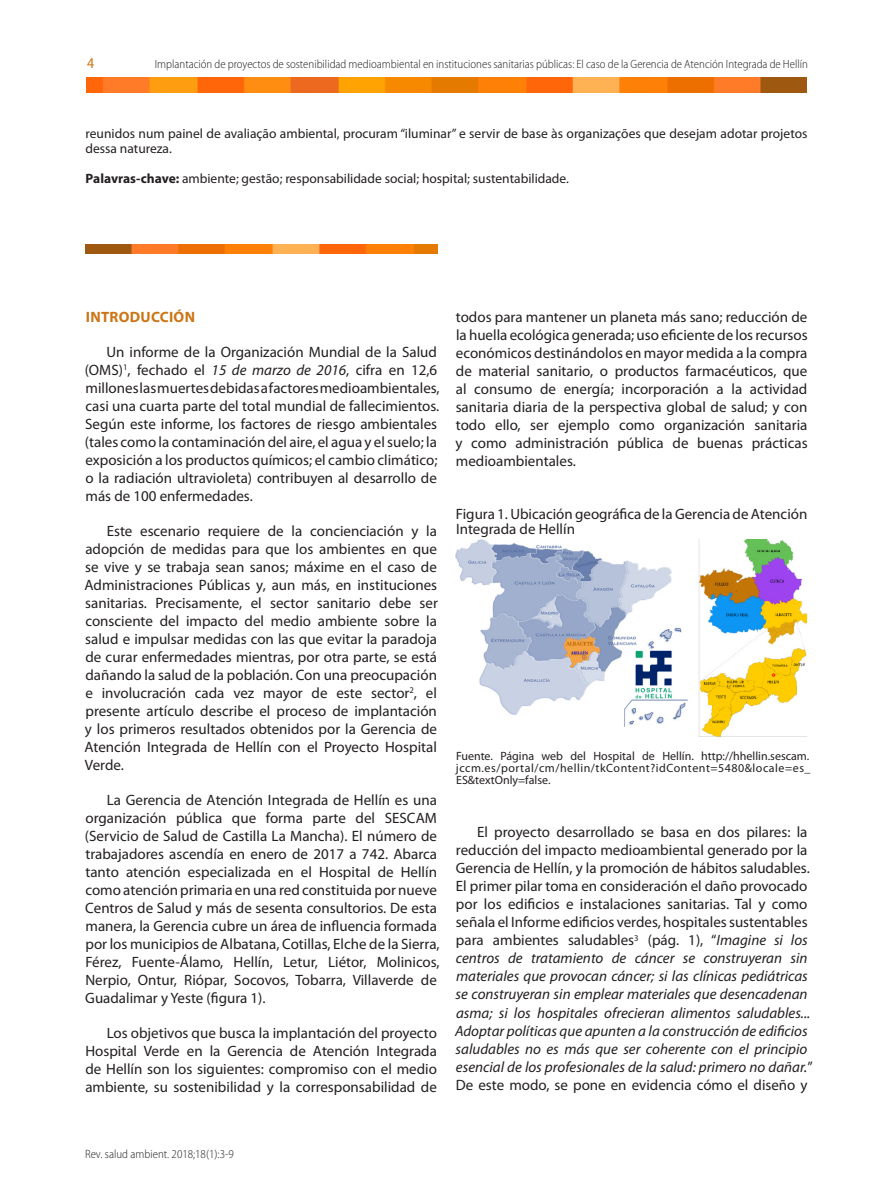
<style>
.page{position:relative;width:893px;height:1191px;background:#fff}
.page>*{position:absolute;margin:0;border:0;box-sizing:border-box;transform-origin:0 0}
.ARTICULO__texto{font:15px/18px "Myriad Pro";color:#231f20}
.TABLA__título{font:15px/15px "Myriad Pro";color:#231f20}
.ARTÍCULO__titulo_nor{font:700 15px "Myriad Pro";letter-spacing:.02em;color:#cb7616}
.Número_de_página{font:semi-condensed 15px "Myriad Pro";color:#cb7616}
.RESUMEN__texto{font:13.5px/15px "Myriad Pro";color:#231f20}
.t1{font:300 semi-condensed 12px "Myriad Pro";color:#231f20}
.TABLA__pie{font:12px/12px "Myriad Pro";letter-spacing:.04em;color:#231f20;text-align:justify}
.s1{font-weight:700}
.s2{font-style:italic}
</style>
<div class="page">
<img style="left:86px;top:77px;width:721px;height:15px">
<img style="left:85px;top:245px;width:352px;height:8px">
<img style="left:455px;top:539px;width:353px;height:197px">
<p class="Número_de_página" style="left:87px;top:54px;width:9px">4</p>
<p class="t1" style="left:155px;top:57px;width:655px">Implantación de proyectos de sostenibilidad medioambiental en instituciones sanitarias públicas: El caso de la Gerencia de Atención Integrada de Hellín</p>
<p class="RESUMEN__texto" style="left:86px;top:125px;width:723px">reunidos num painel de avaliação ambiental, procuram “iluminar” e servir de base às organizações que desejam adotar projetos dessa natureza.</p>
<p class="RESUMEN__texto" style="left:86px;top:170px;width:485px"><span class="s1">Palavras-chave:</span> ambiente; gestão; responsabilidade social; hospital; sustentabilidade.</p>
<p class="ARTÍCULO__titulo_nor" style="left:86px;top:307px;width:111px">INTRODUCCIÓN</p>
<p class="ARTICULO__texto" style="left:85px;top:342px;width:356px;text-indent:22px">Un informe de la Organización Mundial de la Salud (OMS)<sup>1</sup>, fechado el <span class="s2">15 de marzo de 2016</span>, cifra en 12,6 millones las muertes debidas a factores medioambientales, casi una cuarta parte del total mundial de fallecimientos.<br>Según este informe, los factores de riesgo ambientales (tales como la contaminación del aire, el agua y el suelo; la exposición a los productos químicos; el cambio climático; o la radiación ultravioleta) contribuyen al desarrollo de más de 100 enfermedades.</p>
<p class="ARTICULO__texto" style="left:85px;top:521px;width:355px;text-align:justify;text-indent:22px">Este escenario requiere de la concienciación y la adopción de medidas para que los ambientes en que se vive y se trabaja sean sanos; máxime en el caso de Administraciones Públicas y, aun más, en instituciones sanitarias. Precisamente, el sector sanitario debe ser consciente del impacto del medio ambiente sobre la salud e impulsar medidas con las que evitar la paradoja de curar enfermedades mientras, por otra parte, se está dañando la salud de la población. Con una preocupación e involucración cada vez mayor de este sector<sup>2</sup>, el presente artículo describe el proceso de implantación y los primeros resultados obtenidos por la Gerencia de Atención Integrada de Hellín con el Proyecto Hospital Verde.</p>
<p class="ARTICULO__texto" style="left:85px;top:790px;width:356px;text-indent:22px">La Gerencia de Atención Integrada de Hellín es una organización pública que forma parte del SESCAM (Servicio de Salud de Castilla La Mancha). El número de trabajadores ascendía en enero de 2017 a 742. Abarca tanto atención especializada en el Hospital de Hellín como atención primaria en una red constituida por nueve Centros de Salud y más de sesenta consultorios. De esta manera, la Gerencia cubre un área de influencia formada por los municipios de Albatana, Cotillas, Elche de la Sierra, Férez, Fuente-Álamo, Hellín, Letur, Liétor, Molinicos, Nerpio, Ontur, Riópar, Socovos, Tobarra, Villaverde de Guadalimar y Yeste (figura 1).</p>
<p class="ARTICULO__texto" style="left:85px;top:1023px;width:353px;text-align:justify;text-indent:21px">Los objetivos que busca la implantación del proyecto Hospital Verde en la Gerencia de Atención Integrada de Hellín son los siguientes: compromiso con el medio ambiente, su sostenibilidad y la corresponsabilidad de</p>
<p class="ARTICULO__texto" style="left:455px;top:307px;width:354px;text-align:justify">todos para mantener un planeta más sano; reducción de la huella ecológica generada; uso eficiente de los recursos económicos destinándolos en mayor medida a la compra de material sanitario, o productos farmacéuticos, que al consumo de energía; incorporación a la actividad sanitaria diaria de la perspectiva global de salud; y con todo ello, ser ejemplo como organización sanitaria y como administración pública de buenas prácticas medioambientales.</p>
<p class="TABLA__título" style="left:456px;top:506px;width:353px">Figura 1. Ubicación geográfica de la Gerencia de Atención<br>Integrada de Hellín</p>
<p class="TABLA__pie" style="left:456px;top:750px;width:356px">Fuente. Página web del Hospital de Hellín. http://hhellin.sescam. jccm.es/portal/cm/hellin/tkContent?idContent=5480&amp;locale=es_ ES&amp;textOnly=false.</p>
<p class="ARTICULO__texto" style="left:455px;top:823px;width:359px;text-indent:22px">El proyecto desarrollado se basa en dos pilares: la reducción del impacto medioambiental generado por la Gerencia de Hellín, y la promoción de hábitos saludables.<br>El primer pilar toma en consideración el daño provocado por los edificios e instalaciones sanitarias. Tal y como señala el Informe edificios verdes, hospitales sustentables para ambientes saludables<sup>3</sup> (pág. 1), “<span class="s2">Imagine si los centros de tratamiento de cáncer se construyeran sin materiales que provocan cáncer; si las clínicas pediátricas se construyeran sin emplear materiales que desencadenan asma; si los hospitales ofrecieran alimentos saludables...<br>Adoptar políticas que apunten a la construcción de edificios saludables no es más que ser coherente con el principio esencial de los profesionales de la salud: primero no dañar.</span>” De este modo, se pone en evidencia cómo el diseño y</p>
<p class="t1" style="left:85px;top:1146px;width:150px">Rev. salud ambient. 2018;18(1):3-9</p>
</div>
